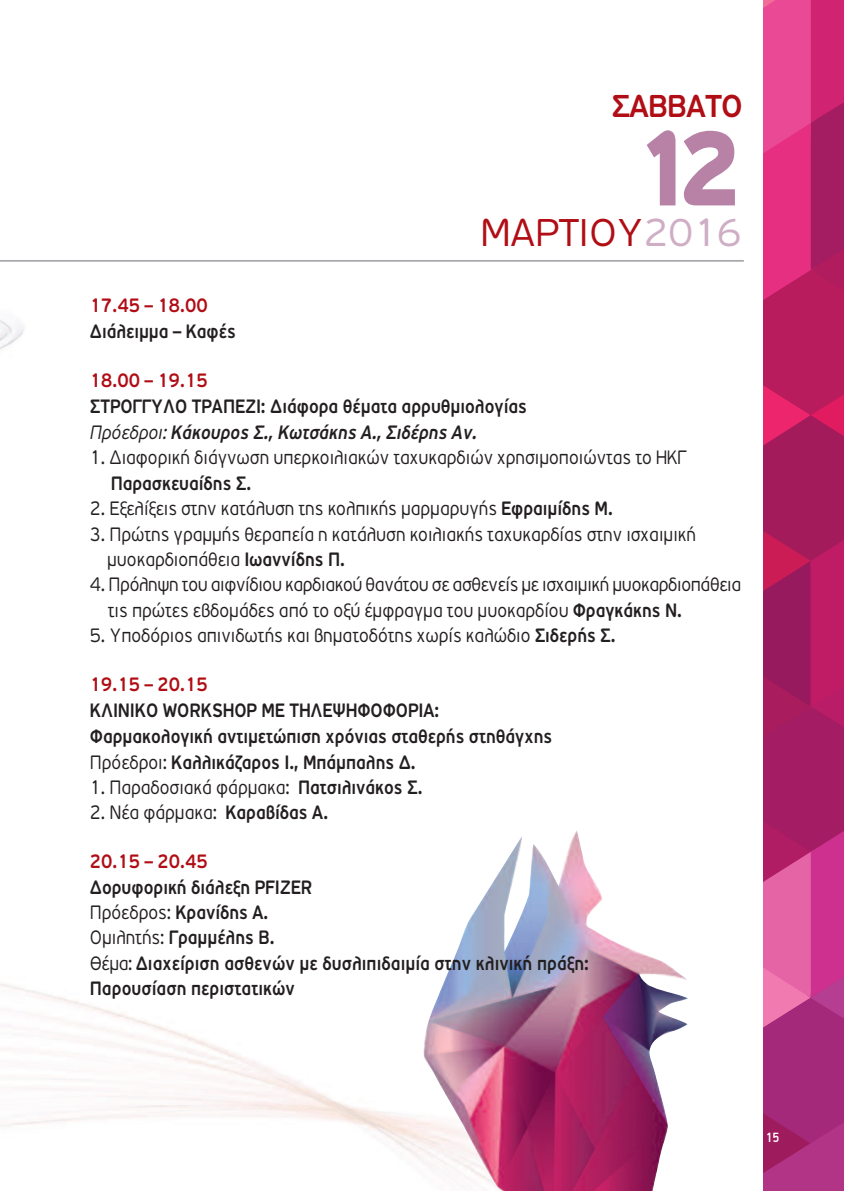
<style>
.page{position:relative;width:844px;height:1191px;background:#fff}
.page>*{position:absolute;margin:0;border:0;box-sizing:border-box;transform-origin:0 0}
.t1{font:900 105px "PF Traffic";color:#b782a5;scale:.9 1}
.t2{font:300 38.5px "PF Traffic";letter-spacing:-.005em;color:#b00d15}
.t3{font:500 31.5px "PF Traffic";letter-spacing:-.035em;color:#b00d15;scale:.95 1}
.t4{font:500 19.25px/25.4px "PF Traffic";color:#231f20;scale:.88 1}
.t5{font:300 19.25px/25.4px "PF Traffic";color:#231f20;scale:.88 1}
.t6{font:300 19.25px/25.4px "PF Traffic";letter-spacing:-.02em;color:#231f20;scale:.88 1}
.t7{font:500 19.25px "PF Traffic";color:#b00d15;scale:.88 1}
.t8{font:500 13.47px "PF Din Display";color:#fff;scale:.95 1}
.s1{color:#cfaec5}
.s2{font-weight:300;font-style:italic}
.s3{font-style:italic}
.s4{font-weight:500}
.s5{font-weight:300}
</style>
<div class="page">
<img style="left:0;top:320px;width:423px;height:842px">
<hr style="left:0;top:260px;width:743px;height:2px;background:#a8a9ad">
<svg style="left:763px;top:0;width:80px;height:1191px"></svg>
<img style="left:423px;top:831px;width:264px;height:360px">
<h3 class="t3" style="left:611px;top:87px;width:139px">ΣΑΒΒΑΤΟ</h3>
<h1 class="t1" style="left:631px;top:103px;width:125px">12</h1>
<h2 class="t2" style="left:480px;top:211px;width:263px">ΜΑΡΤΙΟΥ<span class="s1">2016</span></h2>
<p class="t7" style="left:90px;top:293px;width:135px">17.45 – 18.00</p>
<p class="t4" style="left:90px;top:318px;width:167px">Διάλειμμα – Καφές</p>
<p class="t7" style="left:90px;top:368px;width:135px">18.00 – 19.15</p>
<p class="t4" style="left:90px;top:393px;width:498px;line-height:26.2px">ΣΤΡΟΓΓΥΛΟ ΤΡΑΠΕΖΙ: Διάφορα θέματα αρρυθμιολογίας<br><span class="s2">Πρόεδροι:</span> <span class="s3">Κάκουρος Σ., Κωτσάκης Α., Σιδέρης Αν.</span></p>
<p class="t5" style="left:90px;top:445px;width:679px">1. Διαφορική διάγνωση υπερκοιλιακών ταχυκαρδιών χρησιμοποιώντας το ΗΚΓ</p>
<p class="t4" style="left:111px;top:470px;width:161px">Παρασκευαίδης Σ.</p>
<p class="t5" style="left:90px;top:496px;width:595px">2. Εξελίξεις στην κατάλυση της κολπικής μαρμαρυγής <span class="s4">Εφραιμίδης Μ.</span></p>
<p class="t5" style="left:107px;top:521px;width:670px;text-indent:-17px">3. Πρώτης γραμμής θεραπεία η κατάλυση κοιλιακής ταχυκαρδίας στην ισχαιμική μυοκαρδιοπάθεια <span class="s4">Ιωαννίδης Π.</span></p>
<p class="t6" style="left:108px;top:572px;width:721px;text-indent:-18px">4. Πρόληψη του αιφνίδιου καρδιακού θανάτου σε ασθενείς με ισχαιμική μυοκαρδιοπάθεια τις πρώτες εβδομάδες από το οξύ έμφραγμα του μυοκαρδίου <span class="s4">Φραγκάκης Ν.</span></p>
<p class="t5" style="left:90px;top:622px;width:599px">5. Υποδόριος απινιδωτής και βηματοδότης χωρίς καλώδιο <span class="s4">Σιδερής Σ.</span></p>
<p class="t7" style="left:90px;top:672px;width:135px">19.15 – 20.15</p>
<p class="t4" style="left:90px;top:697px;width:526px;line-height:25.9px">ΚΛΙΝΙΚΟ WORKSHOP ME TΗΛΕΨΗΦΟΦΟΡΙΑ:<br>Φαρμακολογική αντιμετώπιση χρόνιας σταθερής στηθάγχης<br><span class="s5">Πρόεδροι:</span> Καλλικάζαρος Ι., Μπάμπαλης Δ.</p>
<p class="t5" style="left:90px;top:774px;width:379px">1. Παραδοσιακά φάρμακα: <span class="s4">Πατσιλινάκος Σ.</span></p>
<p class="t5" style="left:90px;top:800px;width:272px">2. Νέα φάρμακα: <span class="s4">Καραβίδας Α.</span></p>
<p class="t7" style="left:90px;top:850px;width:135px">20.15 – 20.45</p>
<p class="t4" style="left:90px;top:874px;width:568px">Δορυφορική διάλεξη PFIZER<br><span class="s5">Πρόεδρος:</span> Κρανίδης Α.<br><span class="s5">Ομιλητής:</span> Γραμμέλης Β.<br><span class="s5">Θέμα:</span> Διαχείριση ασθενών με δυσλιπιδαιμία στην κλινική πράξη:<br>Παρουσίαση περιστατικών</p>
<p class="t8" style="left:765px;top:1129px;width:16px">15</p>
</div>
